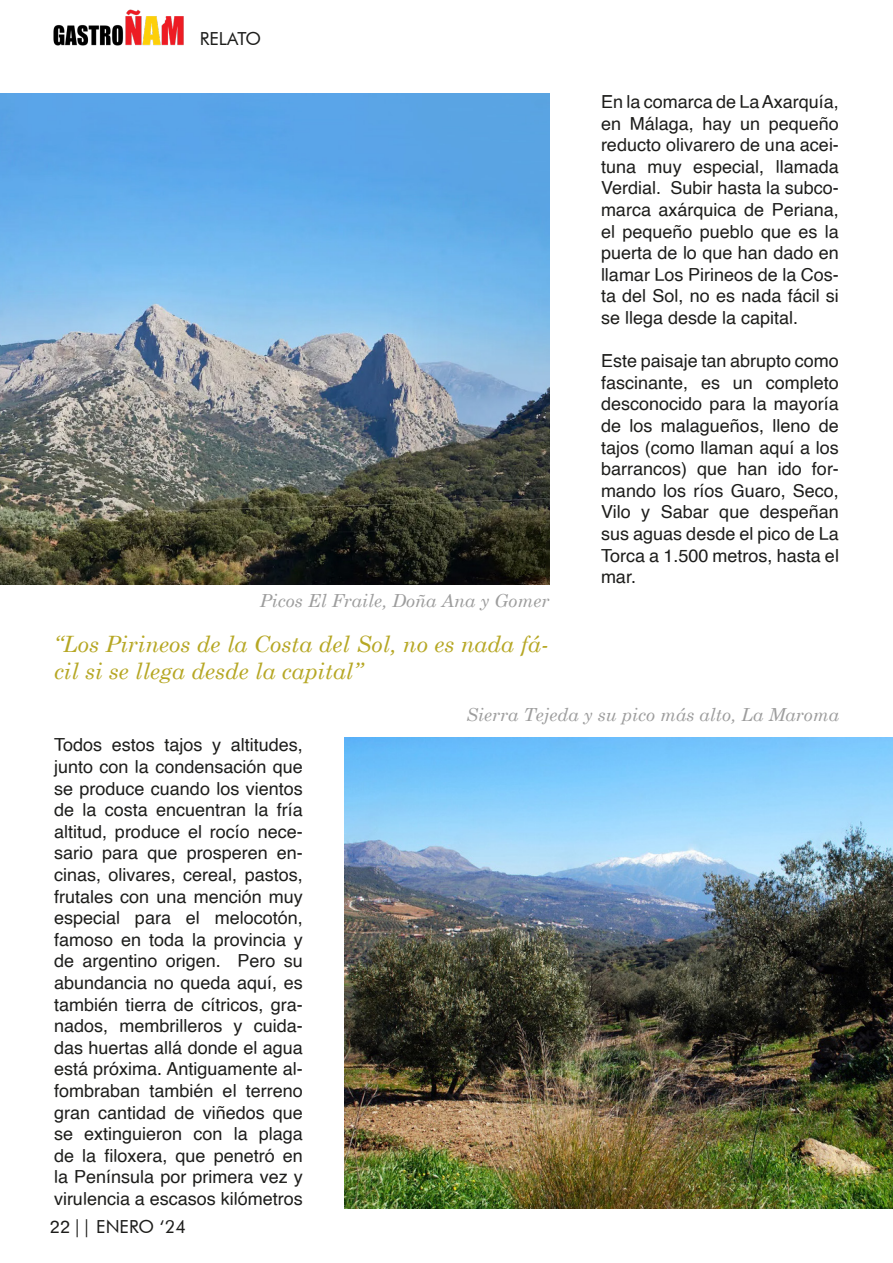
<style>
.page{position:relative;width:893px;height:1263px;background:#fff}
.page>*{position:absolute;margin:0;border:0;box-sizing:border-box;transform-origin:0 0}
.Estilo_de_párrafo_3{font:italic 22.5px/27px "Century Schoolbook";color:#b6a724}
.t1{font:18px/21.6px "Helvetica";color:#1d1d1b;text-align:justify}
.t2{font:italic 18px "Century Schoolbook";color:#9d9d9d}
.t3{font:18px "Futura BT";color:#1d1d1b}
.s1{font-family:"Folio BT"}
</style>
<div class="page">
<img style="left:53px;top:9px;width:131px;height:37px">
<img style="left:0;top:94px;width:549px;height:491px">
<img style="left:344px;top:737px;width:549px;height:472px">
<p class="t3" style="left:200px;top:28px;width:63px">RELATO</p>
<p class="t2" style="left:260px;top:586px;width:291px">Picos El Fraile, Doña Ana y Gomer</p>
<p class="Estilo_de_párrafo_3" style="left:54px;top:630px;width:496px">“Los Pirineos de la Costa del Sol, no es nada fá&shy;cil si se llega desde la capital”</p>
<p class="t1" style="left:601px;top:91px;width:239px">En la comarca de La Axarquía, en Málaga, hay un pequeño reducto olivarero de una acei&shy;tuna muy especial, llamada Verdial. Subir hasta la subco&shy;marca axárquica de Periana, el pequeño pueblo que es la puerta de lo que han dado en llamar Los Pirineos de la Cos&shy;ta del Sol, no es nada fácil si se llega desde la capital.</p>
<p class="t1" style="left:601px;top:351px;width:239px">Este paisaje tan abrupto como fascinante, es un completo desconocido para la mayoría de los malagueños, lleno de tajos (como llaman aquí a los barrancos) que han ido for&shy;mando los ríos Guaro, Seco, Vilo y Sabar que despeñan sus aguas desde el pico de La Torca a 1.500 metros, hasta el mar.</p>
<p class="t1" style="left:54px;top:735px;width:250px">Todos estos tajos y altitudes, junto con la condensación que se produce cuando los vientos de la costa encuentran la fría altitud, produce el rocío nece&shy;sario para que prosperen en&shy;cinas, olivares, cereal, pastos, frutales con una mención muy especial para el melocotón, famoso en toda la provincia y de argentino origen. Pero su abundancia no queda aquí, es también tierra de cítricos, gra&shy;nados, membrilleros y cuida&shy;das huertas allá donde el agua está próxima. Antiguamente al&shy;fombraban también el terreno gran cantidad de viñedos que se extinguieron con la plaga de la filoxera, que penetró en la Península por primera vez y virulencia a escasos kilómetros</p>
<p class="t3" style="left:50px;top:1215px;width:138px"><span class="s1">22</span> || ENERO ‘24</p>
<p class="t2" style="left:466px;top:701px;width:374px">Sierra Tejeda y su pico más alto, La Maroma</p>
</div>
